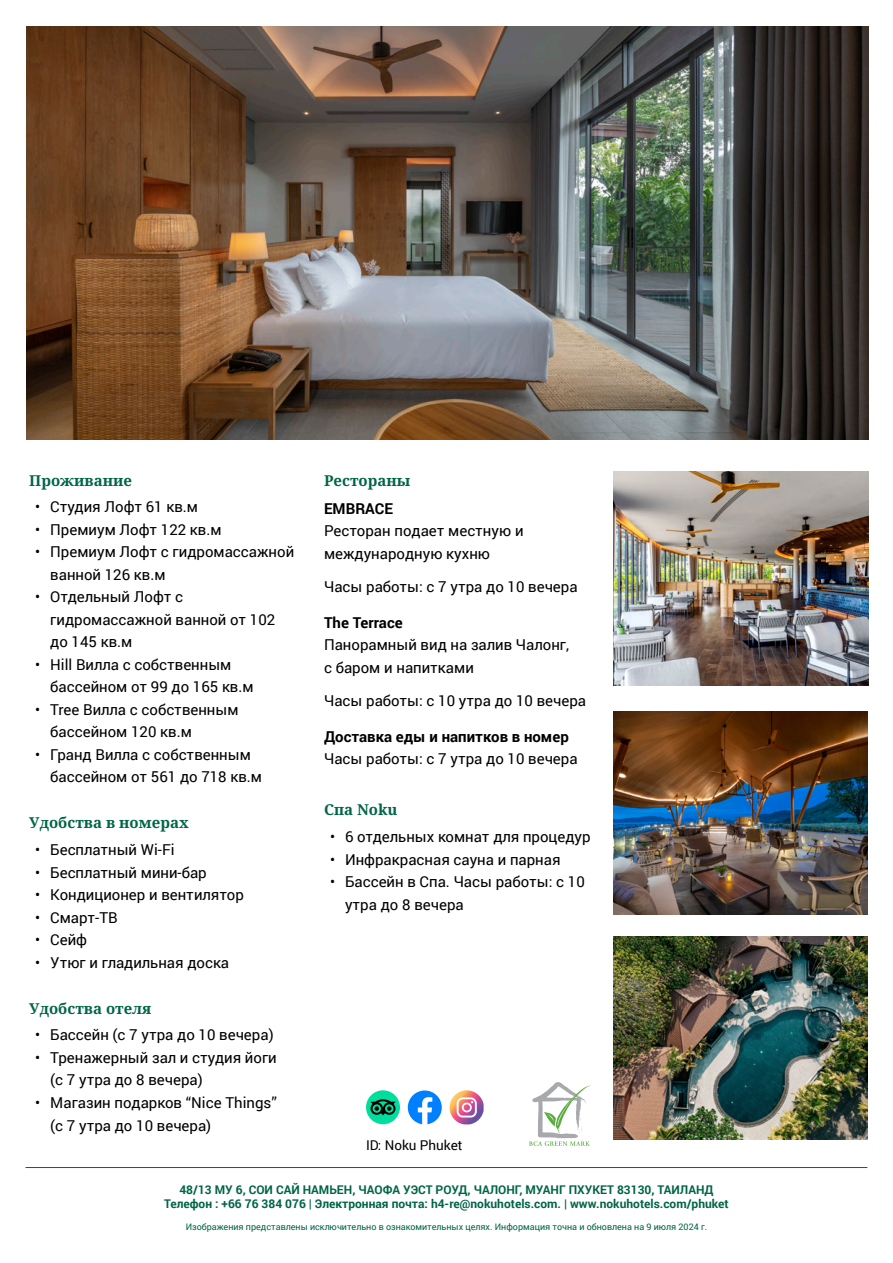
<style>
.page{position:relative;width:893px;height:1263px;background:#fff}
.page>*{position:absolute;margin:0;border:0;box-sizing:border-box;transform-origin:0 0}
.t1{font:15px/22.5px "Roboto";color:#000}
.t2{font:15px "Noto Serif";color:#006547}
.t3{font:700 15px "Roboto";color:#000}
.t4{font:13.5px "Roboto";color:#000}
.t5{font:700 12px/14.4px "Roboto";color:#006547;text-align:center}
.t6{font:9px "Roboto";color:#006547}
</style>
<div class="page">
<hr style="left:26px;top:1167px;width:841px;height:1px;background:#006547">
<img style="left:26px;top:26px;width:842px;height:413px">
<svg style="left:408px;top:1090px;width:34px;height:34px"></svg>
<svg style="left:450px;top:1090px;width:34px;height:34px"></svg>
<div style="left:366px;top:1090px;width:34px;height:34px;background:#00de9e;border-radius:50%"></div>
<svg style="left:370px;top:1099px;width:25px;height:16px"></svg>
<svg style="left:529px;top:1082px;width:62px;height:64px"></svg>
<img style="left:614px;top:471px;width:254px;height:214px">
<img style="left:613px;top:711px;width:255px;height:203px">
<img style="left:614px;top:936px;width:253px;height:204px">
<p class="t2" style="left:29px;top:470px;width:104px">Проживание</p>
<p class="t1" style="left:35px;top:495px;width:164px">• Студия Лофт 61 кв.м</p>
<p class="t1" style="left:35px;top:518px;width:188px">• Премиум Лофт 122 кв.м</p>
<p class="t1" style="left:50px;top:540px;width:245px;text-indent:-15px">• Премиум Лофт с гидромассажной ванной 126 кв.м</p>
<p class="t1" style="left:50px;top:585px;width:227px;text-indent:-15px">• Отдельный Лофт с гидромассажной ванной от 102 до 145 кв.м</p>
<p class="t1" style="left:50px;top:653px;width:205px;text-indent:-15px">• Hill Вилла с собственным бассейном от 99 до 165 кв.м</p>
<p class="t1" style="left:50px;top:698px;width:190px;text-indent:-15px">• Tree Вилла с собственным бассейном 120 кв.м</p>
<p class="t1" style="left:50px;top:743px;width:213px;text-indent:-15px">• Гранд Вилла с собственным бассейном от 561 до 718 кв.м</p>
<p class="t2" style="left:29px;top:813px;width:161px">Удобства в номерах</p>
<p class="t1" style="left:35px;top:838px;width:141px">• Бесплатный Wi-Fi</p>
<p class="t1" style="left:35px;top:860px;width:173px">• Бесплатный мини-бар</p>
<p class="t1" style="left:35px;top:883px;width:210px">• Кондиционер и вентилятор</p>
<p class="t1" style="left:35px;top:905px;width:84px">• Смарт-ТВ</p>
<p class="t1" style="left:35px;top:928px;width:53px">• Сейф</p>
<p class="t1" style="left:35px;top:950px;width:195px">• Утюг и гладильная доска</p>
<p class="t2" style="left:29px;top:998px;width:124px">Удобства отеля</p>
<p class="t1" style="left:35px;top:1023px;width:240px">• Бассейн (с 7 утра до 10 вечера)</p>
<p class="t1" style="left:50px;top:1046px;width:228px;text-indent:-15px">• Тренажерный зал и студия йоги (с 7 утра до 8 вечера)</p>
<p class="t1" style="left:50px;top:1091px;width:228px;text-indent:-15px">• Магазин подарков “Nice Things” (с 7 утра до 10 вечера)</p>
<p class="t2" style="left:324px;top:470px;width:88px">Рестораны</p>
<p class="t3" style="left:324px;top:498px;width:71px">EMBRACE</p>
<p class="t1" style="left:324px;top:519px;width:201px">Ресторан подает местную и международную кухню</p>
<p class="t1" style="left:324px;top:575px;width:255px">Часы работы: с 7 утра до 10 вечера</p>
<p class="t3" style="left:324px;top:612px;width:80px">The Terrace</p>
<p class="t1" style="left:324px;top:633px;width:247px">Панорамный вид на залив Чалонг, с баром и напитками</p>
<p class="t1" style="left:324px;top:689px;width:264px">Часы работы: с 10 утра до 10 вечера</p>
<p class="t3" style="left:324px;top:726px;width:246px">Доставка еды и напитков в номер</p>
<p class="t1" style="left:324px;top:747px;width:255px">Часы работы: с 7 утра до 10 вечера</p>
<p class="t2" style="left:324px;top:800px;width:75px">Спа Noku</p>
<p class="t1" style="left:330px;top:825px;width:262px">• 6 отдельных комнат для процедур</p>
<p class="t1" style="left:330px;top:847px;width:232px">• Инфракрасная сауна и парная</p>
<p class="t1" style="left:345px;top:870px;width:241px;text-indent:-15px">• Бассейн в Спа. Часы работы: с 10 утра до 8 вечера</p>
<p class="t4" style="left:366px;top:1136px;width:98px">ID: Noku Phuket</p>
<p class="t5" style="left:164px;top:1182px;width:566px">48/13 МУ 6, СОИ САЙ НАМЬЕН, ЧАОФА УЭСТ РОУД, ЧАЛОНГ, МУАНГ ПХУКЕТ 83130, ТАИЛАНД<br>Телефон : +66 76 384 076 | Электронная почта: h4-re@nokuhotels.com. | www.nokuhotels.com/phuket</p>
<p class="t6" style="left:186px;top:1220px;width:523px">Изображения представлены исключительно в ознакомительных целях. Информация точна и обновлена на 9 июля 2024 г.</p>
</div>
